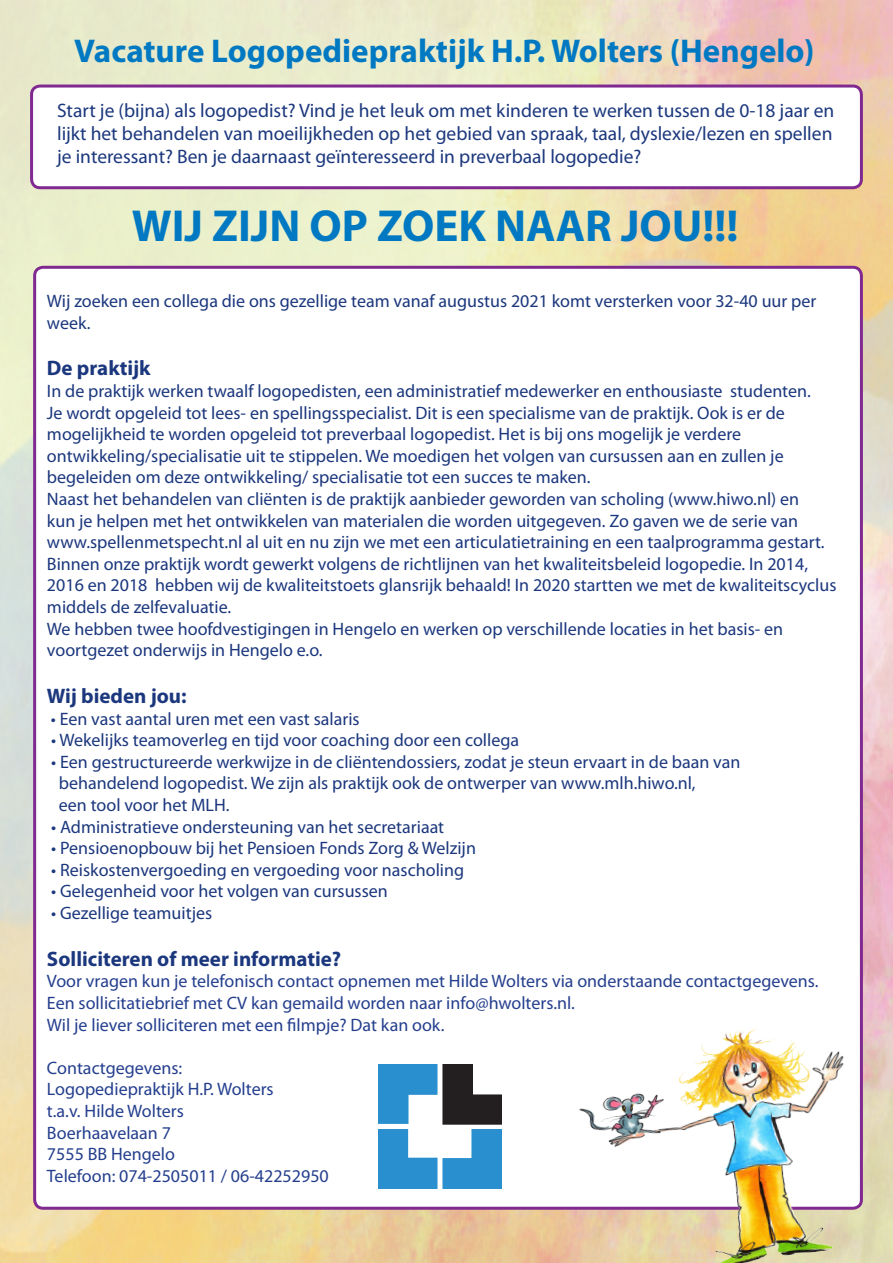
<style>
.page{position:relative;width:893px;height:1263px;background:#fff}
.page>*{position:absolute;margin:0;border:0;box-sizing:border-box;transform-origin:0 0}
.t1{font:700 45px "Myriad Pro";color:#0079c2}
.t2{font:700 33px "Myriad Pro";color:#0079c2}
.t3{font:700 21px "Myriad Pro";color:#1b377d}
.t4{font:19.5px/23.4px "Myriad Pro";color:#1b377d;text-align:justify}
.t5{font:18px/21.6px "Myriad Pro";color:#1b377d}
.t6{font:18px "Myriad Pro";color:#253f8e}
</style>
<div class="page">
<div style="left:30px;top:85px;width:833px;height:104px;border:3px solid #802990;border-radius:9px"></div>
<img style="left:556px;top:1006px;width:330px;height:257px">
<img style="left:378px;top:1064px;width:124px;height:124px">
<p class="t2" style="left:74px;top:29px;width:742px">Vacature Logopediepraktijk H.P. Wolters (Hengelo)</p>
<p class="t4" style="left:57px;top:98px;width:779px">Start je (bijna) als logopedist? Vind je het leuk om met kinderen te werken tussen de 0-18 jaar en lijkt het behandelen van moeilijkheden op het gebied van spraak, taal, dyslexie/lezen en spellen je interessant? Ben je daarnaast geïnteresseerd in preverbaal logopedie?</p>
<p class="t1" style="left:132px;top:197px;width:608px">WIJ ZIJN OP ZOEK NAAR JOU!!!</p>
<p class="t5" style="left:47px;top:290px;width:771px">Wij zoeken een collega die ons gezellige team vanaf augustus 2021 komt versterken voor 32-40 uur per week.</p>
<p class="t3" style="left:47px;top:355px;width:105px">De praktijk</p>
<p class="t5" style="left:47px;top:380px;width:765px">In de praktijk werken twaalf logopedisten, een administratief medewerker en enthousiaste studenten.</p>
<p class="t5" style="left:47px;top:401px;width:739px">Je wordt opgeleid tot lees- en spellingsspecialist. Dit is een specialisme van de praktijk. Ook is er de</p>
<p class="t5" style="left:47px;top:423px;width:696px">mogelijkheid te worden opgeleid tot preverbaal logopedist. Het is bij ons mogelijk je verdere</p>
<p class="t5" style="left:47px;top:445px;width:738px">ontwikkeling/specialisatie uit te stippelen. We moedigen het volgen van cursussen aan en zullen je</p>
<p class="t5" style="left:47px;top:466px;width:545px">begeleiden om deze ontwikkeling/ specialisatie tot een succes te maken.</p>
<p class="t5" style="left:47px;top:488px;width:779px">Naast het behandelen van cliënten is de praktijk aanbieder geworden van scholing (www.hiwo.nl) en kun je helpen met het ontwikkelen van materialen die worden uitgegeven. Zo gaven we de serie van www.spellenmetspecht.nl al uit en nu zijn we met een articulatietraining en een taalprogramma gestart.</p>
<p class="t5" style="left:47px;top:553px;width:791px">Binnen onze praktijk wordt gewerkt volgens de richtlijnen van het kwaliteitsbeleid logopedie. In 2014,<br>2016 en 2018 hebben wij de kwaliteitstoets glansrijk behaald! In 2020 startten we met de kwaliteitscyclus middels de zelfevaluatie.</p>
<p class="t5" style="left:47px;top:617px;width:738px">We hebben twee hoofdvestigingen in Hengelo en werken op verschillende locaties in het basis- en</p>
<p class="t5" style="left:47px;top:639px;width:277px">voortgezet onderwijs in Hengelo e.o.</p>
<p class="t3" style="left:47px;top:682px;width:141px">Wij bieden jou:</p>
<p class="t5" style="left:51px;top:707px;width:310px">• Een vast aantal uren met een vast salaris</p>
<p class="t5" style="left:51px;top:729px;width:469px">• Wekelijks teamoverleg en tijd voor coaching door een collega</p>
<p class="t5" style="left:51px;top:751px;width:691px">• Een gestructureerde werkwijze in de cliëntendossiers, zodat je steun ervaart in de baan van</p>
<p class="t5" style="left:59px;top:772px;width:638px">behandelend logopedist. We zijn als praktijk ook de ontwerper van www.mlh.hiwo.nl,</p>
<p class="t5" style="left:59px;top:794px;width:172px">een tool voor het MLH.</p>
<p class="t5" style="left:51px;top:815px;width:394px">• Administratieve ondersteuning van het secretariaat</p>
<p class="t5" style="left:51px;top:837px;width:426px">• Pensioenopbouw bij het Pensioen Fonds Zorg &amp; Welzijn</p>
<p class="t5" style="left:51px;top:859px;width:414px">• Reiskostenvergoeding en vergoeding voor nascholing</p>
<p class="t5" style="left:51px;top:880px;width:338px">• Gelegenheid voor het volgen van cursussen</p>
<p class="t5" style="left:51px;top:902px;width:162px">• Gezellige teamuitjes</p>
<p class="t3" style="left:47px;top:945px;width:296px">Solliciteren of meer informatie?</p>
<p class="t6" style="left:47px;top:970px;width:773px">Voor vragen kun je telefonisch contact opnemen met Hilde Wolters via onderstaande contactgegevens.</p>
<p class="t6" style="left:47px;top:992px;width:529px">Een sollicitatiebrief met CV kan gemaild worden naar info@hwolters.nl.</p>
<p class="t6" style="left:47px;top:1013px;width:399px">Wil je liever solliciteren met een filmpje? Dat kan ook.</p>
<p class="t6" style="left:47px;top:1057px;width:137px">Contactgegevens:</p>
<p class="t6" style="left:47px;top:1078px;width:228px">Logopediepraktijk H.P. Wolters</p>
<p class="t6" style="left:47px;top:1100px;width:138px">t.a.v. Hilde Wolters</p>
<p class="t6" style="left:47px;top:1121px;width:126px">Boerhaavelaan 7</p>
<p class="t6" style="left:47px;top:1143px;width:130px">7555 BB Hengelo</p>
<p class="t6" style="left:47px;top:1165px;width:283px">Telefoon: 074-2505011 / 06-42252950</p>
</div>
